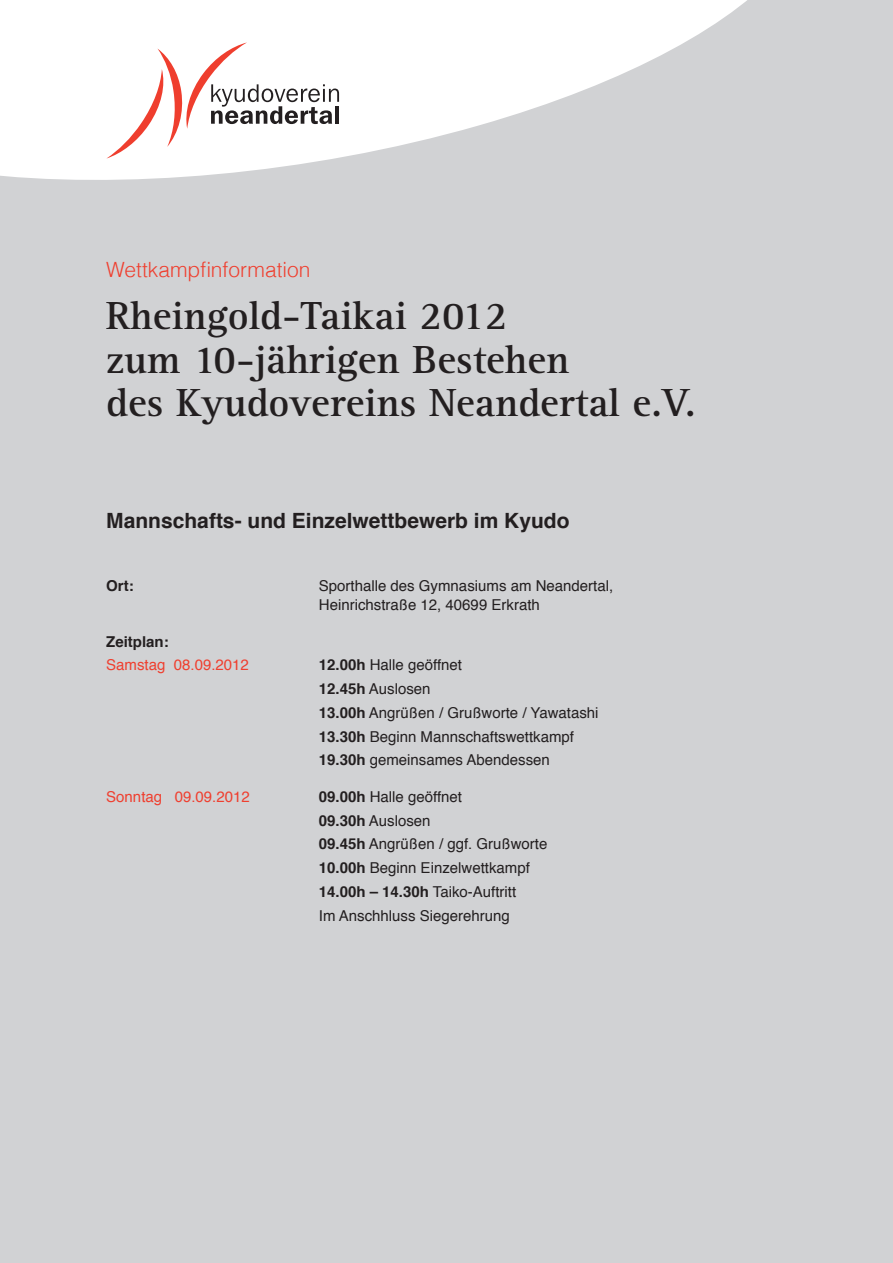
<style>
.page{position:relative;width:893px;height:1263px;background:#d1d2d4}
.page>*{position:absolute;margin:0;border:0;box-sizing:border-box;transform-origin:0 0}
.t1{font:700 40.5px/43.5px "Agfa Rotis Serif";color:#231f20}
.t2{font:700 21px "Helvetica";color:#231f20}
.t3{font:300 21px "Helvetica";color:#ef3f2f}
.t4{font:15px/23.7px "Helvetica";color:#231f20}
.t5{font:15px "Helvetica";color:#ef3f2f}
.t6{font:700 15px "Helvetica";color:#231f20}
.s1{font-weight:700}
</style>
<div class="page">
<svg style="left:0;top:0;width:747px;height:180px;fill:#fff"></svg>
<svg style="left:106px;top:42px;width:233px;height:117px;background:#f1e6e5"></svg>
<h2 class="t3" style="left:106px;top:257px;width:206px">Wettkampfinformation</h2>
<h1 class="t1" style="left:106px;top:295px;width:591px">Rheingold-Taikai 2012<br>zum 10-jährigen Bestehen<br>des Kyudovereins Neandertal e.V.</h1>
<h2 class="t2" style="left:106px;top:503px;width:465px">Mannschafts- und Einzelwettbewerb im Kyudo</h2>
<p class="t6" style="left:106px;top:573px;width:29px">Ort:</p>
<p class="t4" style="left:319px;top:576px;width:296px;line-height:19.5px">Sporthalle des Gymnasiums am Neandertal,<br>Heinrichstraße 12, 40699 Erkrath</p>
<p class="t6" style="left:106px;top:629px;width:64px">Zeitplan:</p>
<p class="t5" style="left:106px;top:653px;width:144px">Samstag 08.09.2012</p>
<p class="t4" style="left:319px;top:654px;width:281px"><span class="s1">12.00h</span> Halle geöffnet<br><span class="s1">12.45h</span> Auslosen<br><span class="s1">13.00h</span> Angrüßen / Grußworte / Yawatashi<br><span class="s1">13.30h</span> Beginn Mannschaftswettkampf<br><span class="s1">19.30h</span> gemeinsames Abendessen</p>
<p class="t5" style="left:106px;top:785px;width:145px">Sonntag 09.09.2012</p>
<p class="t4" style="left:319px;top:785px;width:230px"><span class="s1">09.00h</span> Halle geöffnet<br><span class="s1">09.30h</span> Auslosen<br><span class="s1">09.45h</span> Angrüßen / ggf. Grußworte<br><span class="s1">10.00h</span> Beginn Einzelwettkampf<br><span class="s1">14.00h – 14.30h</span> Taiko-Auftritt<br>Im Anschhluss Siegerehrung</p>
</div>
